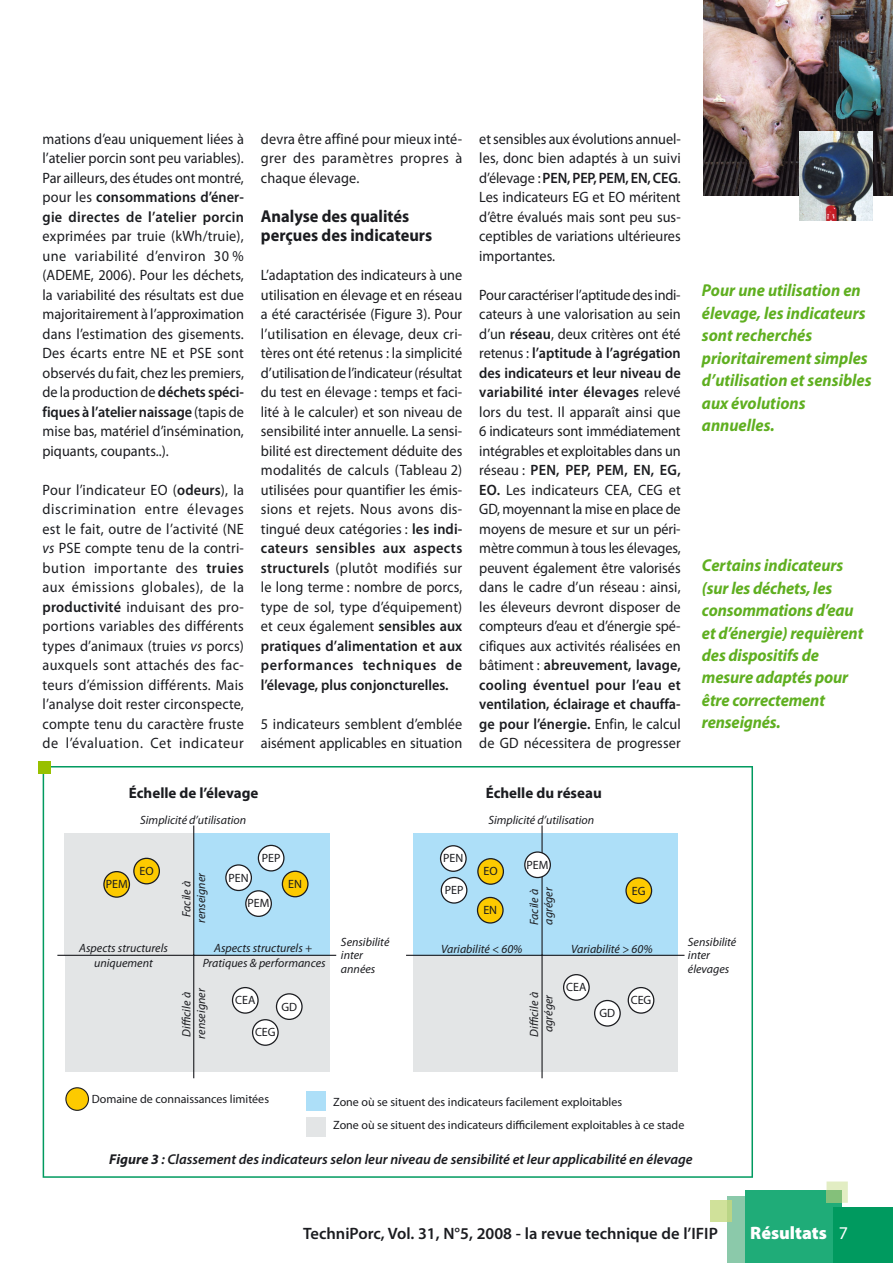
<style>
.page{position:relative;width:893px;height:1263px;background:#fff}
.page>*{position:absolute;margin:0;border:0;box-sizing:border-box;transform-origin:0 0}
.t1{font:900 18px "Myriad Pro";color:#fff}
.t2{font:italic 700 17.25px/22.5px "Myriad Pro";color:#5faf20;scale:.95 1}
.t3{font:700 17.25px/19.5px "Myriad Pro";color:#1b1c20;scale:.95 1}
.t4{font:600 16.5px "Myriad Pro";color:#1b1c20}
.t5{font:15px/19.5px "Myriad Pro";color:#1b1c20;text-align:justify;scale:.95 1}
.t6{font:700 15px "Myriad Pro";color:#1b1c20}
.t7{font:italic 600 14.25px "Myriad Pro";color:#1b1c20}
.t8{font:italic 12px/13.5px "Myriad Pro";color:#1b1c20}
.t9{font:12px/22.6px "Myriad Pro";color:#1b1c20}
.s1{font-weight:600}
.s2{font-style:italic}
.s3{font-weight:700}
.s4{font-weight:400}
</style>
<div class="page">
<div style="left:727px;top:1196px;width:32px;height:67px;background:#8bc9aa"></div>
<div style="left:745px;top:1191px;width:96px;height:72px;background:#1fac78"></div>
<div style="left:833px;top:1208px;width:59px;height:55px;background:#009a5f"></div>
<svg style="left:826px;top:1182px;width:21px;height:21px"></svg>
<div style="left:826px;top:1191px;width:15px;height:12px;background:#84c07a"></div>
<div style="left:710px;top:1201px;width:17px;height:21px;background:#d0e19a"></div>
<hr style="left:727px;top:1201px;width:4px;height:21px;background:#bad586">
<svg style="left:43px;top:766px;width:710px;height:412px"></svg>
<div style="left:38px;top:761px;width:13px;height:13px;background:#98c000"></div>
<img style="left:703px;top:0;width:189px;height:196px">
<img style="left:799px;top:132px;width:73px;height:88px">
<p class="t5" style="left:43px;top:130px;width:213px">mations d’eau uniquement liées à l’atelier porcin sont peu variables).<br>Par ailleurs, des études ont montré, pour les <span class="s1">consommations d’éner&shy;gie directes de l’atelier porcin</span></p>
<p class="t5" style="left:43px;top:227px;width:213px">exprimées par truie (kWh/truie), une variabilité d’environ 30 % (ADEME, 2006). Pour les déchets, la variabilité des résultats est due majoritairement à l’approximation dans l’estimation des gisements.<br>Des écarts entre NE et PSE sont observés du fait, chez les premiers, de la production de <span class="s1">déchets spéci&shy;fiques à l’atelier naissage</span> (tapis de mise bas, matériel d’insémination, piquants, coupants..).</p>
<p class="t5" style="left:43px;top:481px;width:213px">Pour l’indicateur EO (<span class="s1">odeurs</span>), la discrimination entre élevages est le fait, outre de l’activité (NE <span class="s2">vs</span> PSE compte tenu de la contri&shy;bution importante des <span class="s1">truies </span>aux émissions globales), de la <span class="s1">productivité</span> induisant des pro&shy;portions variables des différents types d’animaux (truies <span class="s2">vs</span> porcs) auxquels sont attachés des fac&shy;teurs d’émission différents. Mais l’analyse doit rester circonspecte, compte tenu du caractère fruste de l’évaluation. Cet indicateur</p>
<p class="t5" style="left:261px;top:130px;width:213px">devra être affiné pour mieux inté&shy;grer des paramètres propres à chaque élevage.</p>
<p class="t3" style="left:261px;top:207px;width:182px">Analyse des qualités perçues des indicateurs</p>
<p class="t5" style="left:261px;top:266px;width:213px">L’adaptation des indicateurs à une utilisation en élevage et en réseau a été caractérisée (Figure 3). Pour l’utilisation en élevage, deux cri&shy;tères ont été retenus : la simplicité d’utilisation de l’indicateur (résultat du test en élevage : temps et faci&shy;lité à le calculer) et son niveau de sensibilité inter annuelle. La sensi&shy;bilité est directement déduite des modalités de calculs (Tableau 2) utilisées pour quantifier les émis&shy;sions et rejets. Nous avons dis&shy;tingué deux catégories : <span class="s1">les indi&shy;cateurs sensibles aux aspects structurels</span> (plutôt modifiés sur le long terme : nombre de porcs, type de sol, type d’équipement) et ceux également <span class="s1">sensibles aux pratiques d’alimentation et aux performances techniques de l’élevage, plus conjoncturelles.</span></p>
<p class="t5" style="left:261px;top:715px;width:213px">5 indicateurs semblent d’emblée aisément applicables en situation</p>
<p class="t5" style="left:479px;top:130px;width:213px">et sensibles aux évolutions annuel&shy;les, donc bien adaptés à un suivi d’élevage : <span class="s1">PEN, PEP, PEM, EN, CEG</span>.<br>Les indicateurs EG et EO méritent d’être évalués mais sont peu sus&shy;ceptibles de variations ultérieures importantes.</p>
<p class="t5" style="left:479px;top:286px;width:213px">Pour caractériser l’aptitude des indi&shy;cateurs à une valorisation au sein d’un <span class="s1">réseau</span>, deux critères ont été retenus : <span class="s1">l’aptitude à l’agrégation des indicateurs et leur niveau de variabilité inter élevages</span> relevé lors du test. Il apparaît ainsi que 6 indicateurs sont immédiatement intégrables et exploitables dans un réseau : <span class="s1">PEN, PEP, PEM, EN, EG, EO.</span> Les indicateurs CEA, CEG et GD, moyennant la mise en place de moyens de mesure et sur un péri&shy;mètre commun à tous les élevages, peuvent également être valorisés dans le cadre d’un réseau : ainsi, les éleveurs devront disposer de compteurs d’eau et d’énergie spé&shy;cifiques aux activités réalisées en bâtiment : <span class="s1">abreuvement, lavage, cooling éventuel pour l’eau et ventilation, éclairage et chauffa&shy;ge pour l’énergie.</span> Enfin, le calcul de GD nécessitera de progresser</p>
<p class="t6" style="left:129px;top:787px;width:131px">Échelle de l’élevage</p>
<p class="t6" style="left:485px;top:787px;width:117px">Échelle du réseau</p>
<p class="t9" style="left:106px;top:874px;width:23px">PEM</p>
<p class="t8" style="left:140px;top:814px;width:107px">Simplicité d’utilisation</p>
<p class="t8" style="left:488px;top:814px;width:107px">Simplicité d’utilisation</p>
<p class="t9" style="left:262px;top:847px;width:20px">PEP</p>
<p class="t9" style="left:443px;top:848px;width:22px">PEN</p>
<p class="t9" style="left:139px;top:860px;width:16px">EO</p>
<p class="t9" style="left:483px;top:861px;width:16px">EO</p>
<p class="t8" style="left:180px;top:923px;width:52px;line-height:14.4px;text-align:center;rotate:-90deg">Facile à renseigner</p>
<p class="t9" style="left:228px;top:867px;width:22px">PEN</p>
<p class="t9" style="left:288px;top:873px;width:15px">EN</p>
<p class="t9" style="left:444px;top:880px;width:20px">PEP</p>
<p class="t9" style="left:247px;top:893px;width:23px">PEM</p>
<p class="t9" style="left:483px;top:900px;width:15px">EN</p>
<p class="t9" style="left:526px;top:854px;width:23px">PEM</p>
<p class="t8" style="left:527px;top:925px;width:39px;line-height:14.4px;rotate:-90deg">Facile à agréger</p>
<p class="t9" style="left:632px;top:880px;width:15px">EG</p>
<p class="t2" style="left:702px;top:281px;width:180px">Pour une utilisation en élevage, les indicateurs sont recherchés prioritairement simples d’utilisation et sensibles aux évolutions annuelles.</p>
<p class="t2" style="left:702px;top:555px;width:171px">Certains indicateurs (sur les déchets, les consommations d’eau et d’énergie) requièrent des dispositifs de mesure adaptés pour être correctement renseignés.</p>
<p class="t8" style="left:79px;top:942px;width:90px;line-height:14.7px;text-align:center">Aspects structurels uniquement</p>
<p class="t8" style="left:203px;top:942px;width:124px;line-height:14.7px;text-align:center">Aspects structurels +<br>Pratiques &amp; performances</p>
<p class="t8" style="left:180px;top:1039px;width:52px;line-height:14.4px;rotate:-90deg">Difficile à renseigner</p>
<p class="t9" style="left:235px;top:990px;width:22px">CEA</p>
<p class="t9" style="left:281px;top:996px;width:17px">GD</p>
<p class="t9" style="left:255px;top:1022px;width:22px">CEG</p>
<p class="t8" style="left:341px;top:936px;width:50px">Sensibilité inter années</p>
<p class="t8" style="left:688px;top:936px;width:50px">Sensibilité inter élevages</p>
<p class="t8" style="left:441px;top:943px;width:83px">Variabilité &lt; 60%</p>
<p class="t8" style="left:571px;top:943px;width:83px">Variabilité &gt; 60%</p>
<p class="t8" style="left:527px;top:1037px;width:46px;line-height:14.4px;text-align:center;rotate:-90deg">Difficile à agréger</p>
<p class="t9" style="left:566px;top:977px;width:22px">CEA</p>
<p class="t9" style="left:599px;top:1003px;width:17px">GD</p>
<p class="t9" style="left:630px;top:990px;width:22px">CEG</p>
<p class="t9" style="left:92px;top:1089px;width:179px">Domaine de connaissances limitées</p>
<p class="t9" style="left:333px;top:1092px;width:352px">Zone où se situent des indicateurs facilement exploitables<br>Zone où se situent des indicateurs difficilement exploitables à ce stade</p>
<p class="t7" style="left:109px;top:1154px;width:585px"><span class="s3">Figure 3</span> : Classement des indicateurs selon leur niveau de sensibilité et leur applicabilité en élevage</p>
<p class="t4" style="left:303px;top:1227px;width:416px">TechniPorc, Vol. 31, N°5, 2008 - la revue technique de l’IFIP</p>
<p class="t1" style="left:750px;top:1226px;width:99px">Résultats <span class="s4">7</span></p>
</div>
